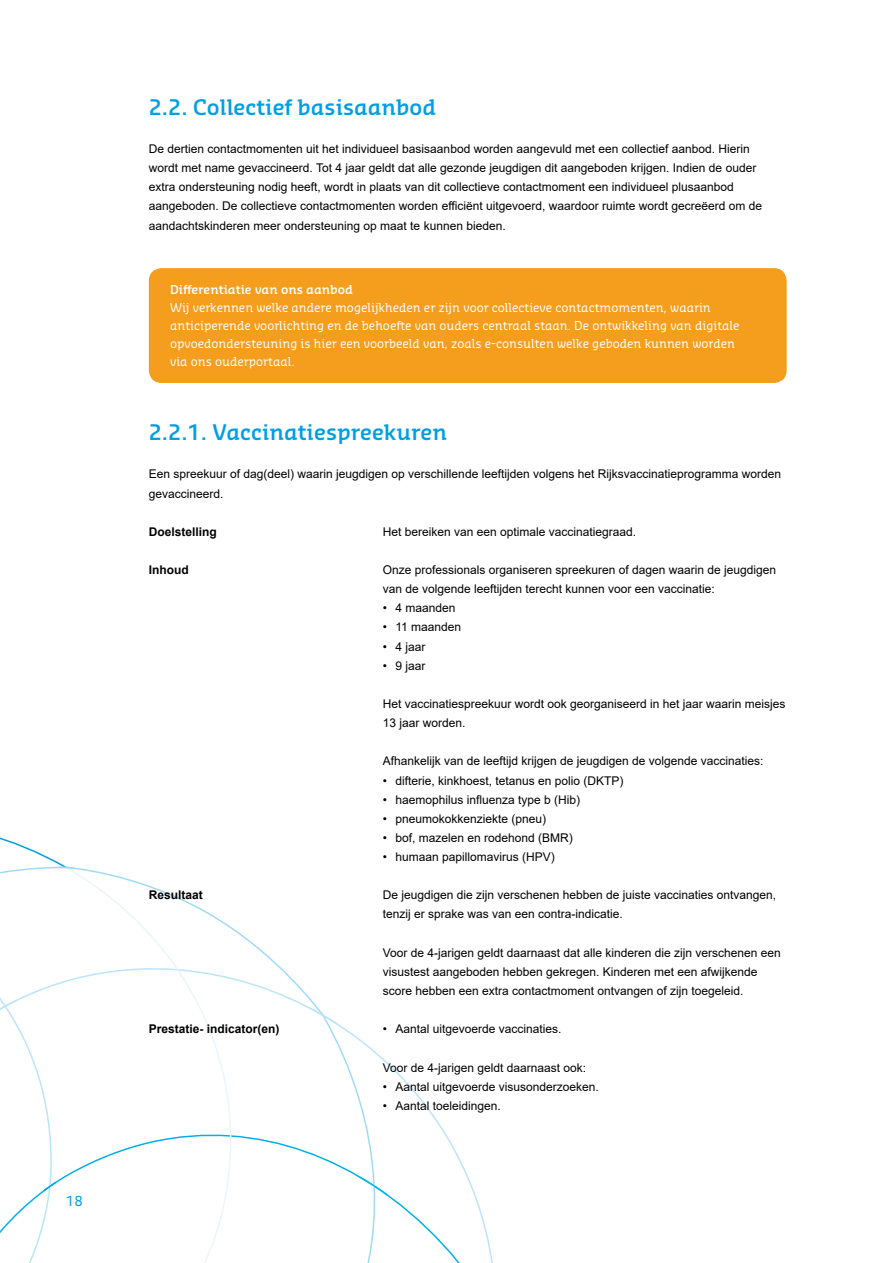
<style>
.page{position:relative;width:893px;height:1263px;background:#fff}
.page>*{position:absolute;margin:0;border:0;box-sizing:border-box;transform-origin:0 0}
.t1{font:600 21px "Sansa Slab Pro";color:#009ee3}
.t2{font:13.5px "Sansa Slab Pro";color:#009ee3}
.t3{font:12px/19.2px "Arial";color:#000}
.t4{font:12px/18px "Sansa Slab Pro";color:#fff}
.t5{font:700 12px "Arial";color:#000}
.t6{font:600 12px "Sansa Slab Pro";color:#fff}
</style>
<div class="page">
<svg style="left:0;top:837px;width:493px;height:426px"></svg>
<div style="left:149px;top:268px;width:638px;height:115px;background:#f59d1d;border-radius:13px"></div>
<p class="t2" style="left:66px;top:1192px;width:18px">18</p>
<h1 class="t1" style="left:149px;top:93px;width:289px">2.2. Collectief basisaanbod</h1>
<p class="t3" style="left:149px;top:139px;width:615px">De dertien contactmomenten uit het individueel basisaanbod worden aangevuld met een collectief aanbod. Hierin wordt met name gevaccineerd. Tot 4 jaar geldt dat alle gezonde jeugdigen dit aangeboden krijgen. Indien de ouder extra ondersteuning nodig heeft, wordt in plaats van dit collectieve contactmoment een individueel plusaanbod aangeboden. De collectieve contactmomenten worden efficiënt uitgevoerd, waardoor ruimte wordt gecreëerd om de aandachtskinderen meer ondersteuning op maat te kunnen bieden.</p>
<p class="t6" style="left:170px;top:282px;width:184px">Differentiatie van ons aanbod</p>
<p class="t4" style="left:170px;top:299px;width:571px">Wij verkennen welke andere mogelijkheden er zijn voor collectieve contactmomenten, waarin anticiperende voorlichting en de behoefte van ouders centraal staan. De ontwikkeling van digitale opvoedondersteuning is hier een voorbeeld van, zoals e-consulten welke geboden kunnen worden via ons ouderportaal.</p>
<h1 class="t1" style="left:149px;top:418px;width:300px">2.2.1. Vaccinatiespreekuren</h1>
<p class="t3" style="left:149px;top:464px;width:634px">Een spreekuur of dag(deel) waarin jeugdigen op verschillende leeftijden volgens het Rijksvaccinatieprogramma worden gevaccineerd.</p>
<p class="t5" style="left:149px;top:523px;width:70px">Doelstelling</p>
<p class="t3" style="left:383px;top:522px;width:255px">Het bereiken van een optimale vaccinatiegraad.</p>
<p class="t5" style="left:149px;top:561px;width:41px">Inhoud</p>
<p class="t3" style="left:383px;top:560px;width:395px">Onze professionals organiseren spreekuren of dagen waarin de jeugdigen van de volgende leeftijden terecht kunnen voor een vaccinatie:</p>
<p class="t3" style="left:383px;top:598px;width:74px">• 4 maanden</p>
<p class="t3" style="left:383px;top:618px;width:80px">• 11 maanden</p>
<p class="t3" style="left:383px;top:637px;width:44px">• 4 jaar</p>
<p class="t3" style="left:383px;top:656px;width:44px">• 9 jaar</p>
<p class="t3" style="left:383px;top:694px;width:404px">Het vaccinatiespreekuur wordt ook georganiseerd in het jaar waarin meisjes<br>13 jaar worden.</p>
<p class="t3" style="left:383px;top:751px;width:382px">Afhankelijk van de leeftijd krijgen de jeugdigen de volgende vaccinaties:</p>
<p class="t3" style="left:383px;top:771px;width:242px">• difterie, kinkhoest, tetanus en polio (DKTP)</p>
<p class="t3" style="left:383px;top:790px;width:199px">• haemophilus influenza type b (Hib)</p>
<p class="t3" style="left:383px;top:809px;width:165px">• pneumokokkenziekte (pneu)</p>
<p class="t3" style="left:383px;top:828px;width:192px">• bof, mazelen en rodehond (BMR)</p>
<p class="t3" style="left:383px;top:847px;width:174px">• humaan papillomavirus (HPV)</p>
<p class="t5" style="left:149px;top:887px;width:56px">Resultaat</p>
<p class="t3" style="left:383px;top:885px;width:395px">De jeugdigen die zijn verschenen hebben de juiste vaccinaties ontvangen, tenzij er sprake was van een contra-indicatie.</p>
<p class="t3" style="left:383px;top:943px;width:400px">Voor de 4-jarigen geldt daarnaast dat alle kinderen die zijn verschenen een visustest aangeboden hebben gekregen. Kinderen met een afwijkende score hebben een extra contactmoment ontvangen of zijn toegeleid.</p>
<p class="t5" style="left:149px;top:1020px;width:132px">Prestatie- indicator(en)</p>
<p class="t3" style="left:383px;top:1019px;width:180px">• Aantal uitgevoerde vaccinaties.</p>
<p class="t3" style="left:383px;top:1058px;width:205px">Voor de 4-jarigen geldt daarnaast ook:</p>
<p class="t3" style="left:383px;top:1077px;width:218px">• Aantal uitgevoerde visusonderzoeken.</p>
<p class="t3" style="left:383px;top:1096px;width:120px">• Aantal toeleidingen.</p>
</div>
